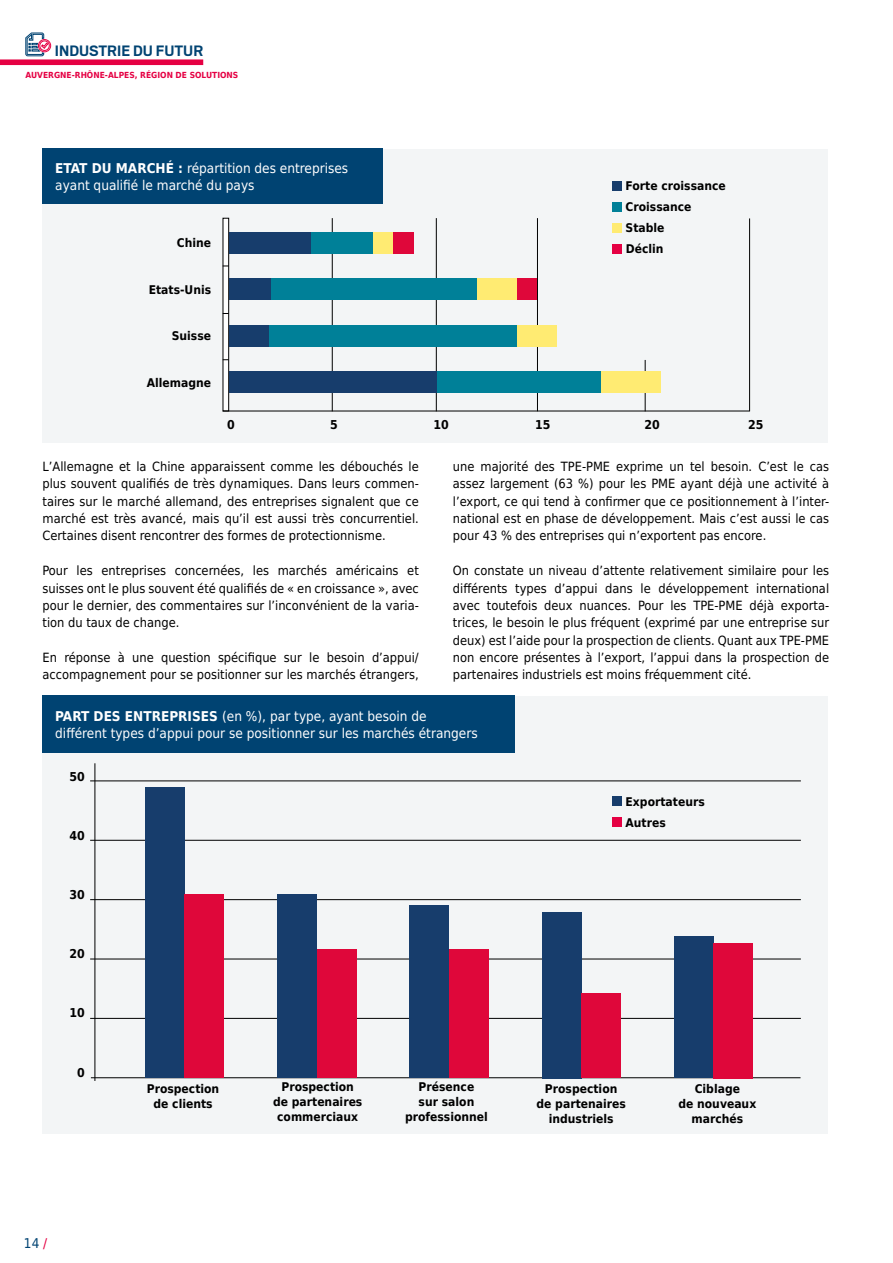
<style>
.page{position:relative;width:893px;height:1263px;background:#fff}
.page>*{position:absolute;margin:0;border:0;box-sizing:border-box;transform-origin:0 0}
.t1{font:700 16.8px "Scout";color:#004372}
.t2{font:13.5px/16.5px "DejaVu Sans Condensed";color:#fff}
.t3{font:13.5px "DejaVu Sans Condensed";color:#004372}
.t4{font:12.75px/17.4px "DejaVu Sans Condensed";color:#000;text-align:justify}
.t5{font:700 12.3px "DejaVu Sans Condensed";color:#000}
.t6{font:700 12px/15px "DejaVu Sans Condensed";color:#000;text-align:center}
.t7{font:700 8.4px "DejaVu Sans Condensed";color:#e50043}
.s1{font-weight:700}
.s2{color:#e50043}
</style>
<div class="page">
<div style="left:43px;top:149px;width:785px;height:293px;background:#f3f5f6"></div>
<div style="left:223px;top:218px;width:6px;height:193px;background:#fff"></div>
<div style="left:223px;top:218px;width:6px;height:193px;border:1px solid #000"></div>
<hr style="left:749px;top:218px;width:1px;height:193px;background:#000">
<hr style="left:645px;top:360px;width:1px;height:51px;background:#000">
<hr style="left:537px;top:218px;width:1px;height:193px;background:#000">
<hr style="left:436px;top:218px;width:1px;height:193px;background:#000">
<hr style="left:332px;top:218px;width:1px;height:193px;background:#000">
<div style="left:229px;top:232px;width:82px;height:22px;background:#173d6c"></div>
<div style="left:311px;top:232px;width:62px;height:22px;background:#008098"></div>
<div style="left:373px;top:232px;width:20px;height:22px;background:#ffeb72"></div>
<div style="left:393px;top:232px;width:21px;height:22px;background:#df073a"></div>
<div style="left:476px;top:279px;width:41px;height:21px;background:#ffeb72"></div>
<div style="left:270px;top:279px;width:206px;height:21px;background:#008098"></div>
<div style="left:229px;top:279px;width:41px;height:21px;background:#173d6c"></div>
<div style="left:517px;top:279px;width:20px;height:21px;background:#df073a"></div>
<div style="left:436px;top:371px;width:165px;height:22px;background:#008098"></div>
<div style="left:229px;top:371px;width:207px;height:22px;background:#173d6c"></div>
<div style="left:601px;top:371px;width:59px;height:22px;background:#ffeb72"></div>
<div style="left:229px;top:325px;width:41px;height:21px;background:#173d6c"></div>
<div style="left:270px;top:325px;width:247px;height:21px;background:#008098"></div>
<div style="left:517px;top:325px;width:40px;height:21px;background:#ffeb72"></div>
<hr style="left:223px;top:411px;width:527px;height:1px;background:#000">
<div style="left:612px;top:181px;width:10px;height:9px;background:#173d6c"></div>
<div style="left:612px;top:202px;width:10px;height:9px;background:#008098"></div>
<div style="left:612px;top:223px;width:10px;height:9px;background:#ffeb72"></div>
<div style="left:612px;top:244px;width:10px;height:9px;background:#e50043"></div>
<div style="left:43px;top:149px;width:340px;height:55px;background:#004372"></div>
<div style="left:43px;top:696px;width:785px;height:437px;background:#f3f5f6"></div>
<div style="left:43px;top:696px;width:472px;height:57px;background:#004372"></div>
<div style="left:612px;top:796px;width:10px;height:10px;background:#173d6c"></div>
<div style="left:612px;top:817px;width:10px;height:10px;background:#e50043"></div>
<hr style="left:95px;top:763px;width:1px;height:318px;background:#000">
<hr style="left:91px;top:1077px;width:709px;height:1px;background:#000">
<hr style="left:90px;top:1018px;width:711px;height:1px;background:#000">
<hr style="left:90px;top:959px;width:711px;height:1px;background:#000">
<hr style="left:90px;top:899px;width:711px;height:1px;background:#000">
<hr style="left:90px;top:840px;width:711px;height:1px;background:#000">
<hr style="left:90px;top:781px;width:711px;height:1px;background:#000">
<div style="left:146px;top:787px;width:39px;height:290px;background:#173d6c"></div>
<div style="left:185px;top:894px;width:39px;height:183px;background:#df073a"></div>
<div style="left:278px;top:894px;width:39px;height:183px;background:#173d6c"></div>
<div style="left:317px;top:949px;width:39px;height:128px;background:#df073a"></div>
<div style="left:410px;top:904px;width:39px;height:173px;background:#173d6c"></div>
<div style="left:449px;top:949px;width:39px;height:128px;background:#df073a"></div>
<div style="left:542px;top:912px;width:39px;height:166px;background:#173d6c"></div>
<div style="left:581px;top:994px;width:39px;height:84px;background:#df073a"></div>
<div style="left:674px;top:936px;width:39px;height:142px;background:#173d6c"></div>
<div style="left:713px;top:943px;width:40px;height:135px;background:#df073a"></div>
<div style="left:0;top:59px;width:203px;height:6px;background:#e50043"></div>
<svg style="left:25px;top:32px;width:26px;height:24px"></svg>
<h1 class="t1" style="left:55px;top:41px;width:150px">INDUSTRIE DU FUTUR</h1>
<p class="t7" style="left:26px;top:68px;width:214px">AUVERGNE-RHÔNE-ALPES, RÉGION DE SOLUTIONS</p>
<p class="t2" style="left:55px;top:160px;width:294px"><span class="s1">ETAT DU MARCHÉ :</span> répartition des entreprises ayant qualifié le marché du pays</p>
<p class="t6" style="left:177px;top:235px;width:36px">Chine</p>
<p class="t6" style="left:149px;top:282px;width:64px">Etats-Unis</p>
<p class="t6" style="left:172px;top:328px;width:41px">Suisse</p>
<p class="t6" style="left:147px;top:375px;width:66px">Allemagne</p>
<p class="t6" style="left:626px;top:175px;width:102px;line-height:21px;text-align:left">Forte croissance<br>Croissance<br>Stable<br>Déclin</p>
<p class="t5" style="left:227px;top:414px;width:9px">0</p>
<p class="t5" style="left:330px;top:414px;width:9px">5</p>
<p class="t5" style="left:433px;top:414px;width:17px">10</p>
<p class="t5" style="left:535px;top:414px;width:17px">15</p>
<p class="t5" style="left:644px;top:414px;width:17px">20</p>
<p class="t5" style="left:748px;top:414px;width:17px">25</p>
<p class="t4" style="left:43px;top:457px;width:378px">L’Allemagne et la Chine apparaissent comme les débouchés le plus souvent qualifiés de très dynamiques. Dans leurs commen&shy;taires sur le marché allemand, des entreprises signalent que ce marché est très avancé, mais qu’il est aussi très concurrentiel.<br>Certaines disent rencontrer des formes de protectionnisme.</p>
<p class="t4" style="left:43px;top:561px;width:378px">Pour les entreprises concernées, les marchés américains et suisses ont le plus souvent été qualifiés de « en croissance », avec pour le dernier, des commentaires sur l’inconvénient de la varia&shy;tion du taux de change.</p>
<p class="t4" style="left:43px;top:648px;width:378px">En réponse à une question spécifique sur le besoin d’appui/ accompagnement pour se positionner sur les marchés étrangers,</p>
<p class="t4" style="left:453px;top:457px;width:378px">une majorité des TPE-PME exprime un tel besoin. C’est le cas assez largement (63 %) pour les PME ayant déjà une activité à l’export, ce qui tend à confirmer que ce positionnement à l’inter&shy;national est en phase de développement. Mais c’est aussi le cas pour 43 % des entreprises qui n’exportent pas encore.</p>
<p class="t4" style="left:453px;top:561px;width:378px">On constate un niveau d’attente relativement similaire pour les différents types d’appui dans le développement international avec toutefois deux nuances. Pour les TPE-PME déjà exporta&shy;trices, le besoin le plus fréquent (exprimé par une entreprise sur deux) est l’aide pour la prospection de clients. Quant aux TPE-PME non encore présentes à l’export, l’appui dans la prospection de partenaires industriels est moins fréquemment cité.</p>
<p class="t2" style="left:55px;top:708px;width:424px"><span class="s1">PART DES ENTREPRISES</span> (en %), par type, ayant besoin de différent types d’appui pour se positionner sur les marchés étrangers</p>
<p class="t5" style="left:70px;top:766px;width:17px">50</p>
<p class="t5" style="left:70px;top:826px;width:17px">40</p>
<p class="t5" style="left:70px;top:885px;width:17px">30</p>
<p class="t5" style="left:70px;top:944px;width:17px">20</p>
<p class="t5" style="left:70px;top:1003px;width:17px">10</p>
<p class="t5" style="left:77px;top:1062px;width:9px">0</p>
<p class="t3" style="left:24px;top:1232px;width:25px">14 <span class="s2">/</span></p>
<p class="t6" style="left:626px;top:790px;width:81px;line-height:21px;text-align:left">Exportateurs<br>Autres</p>
<p class="t6" style="left:147px;top:1080px;width:74px">Prospection de clients</p>
<p class="t6" style="left:273px;top:1079px;width:91px">Prospection de partenaires commerciaux</p>
<p class="t6" style="left:405px;top:1079px;width:84px">Présence<br>sur salon professionnel</p>
<p class="t6" style="left:536px;top:1081px;width:91px">Prospection de partenaires industriels</p>
<p class="t6" style="left:678px;top:1081px;width:79px">Ciblage<br>de nouveaux marchés</p>
</div>
